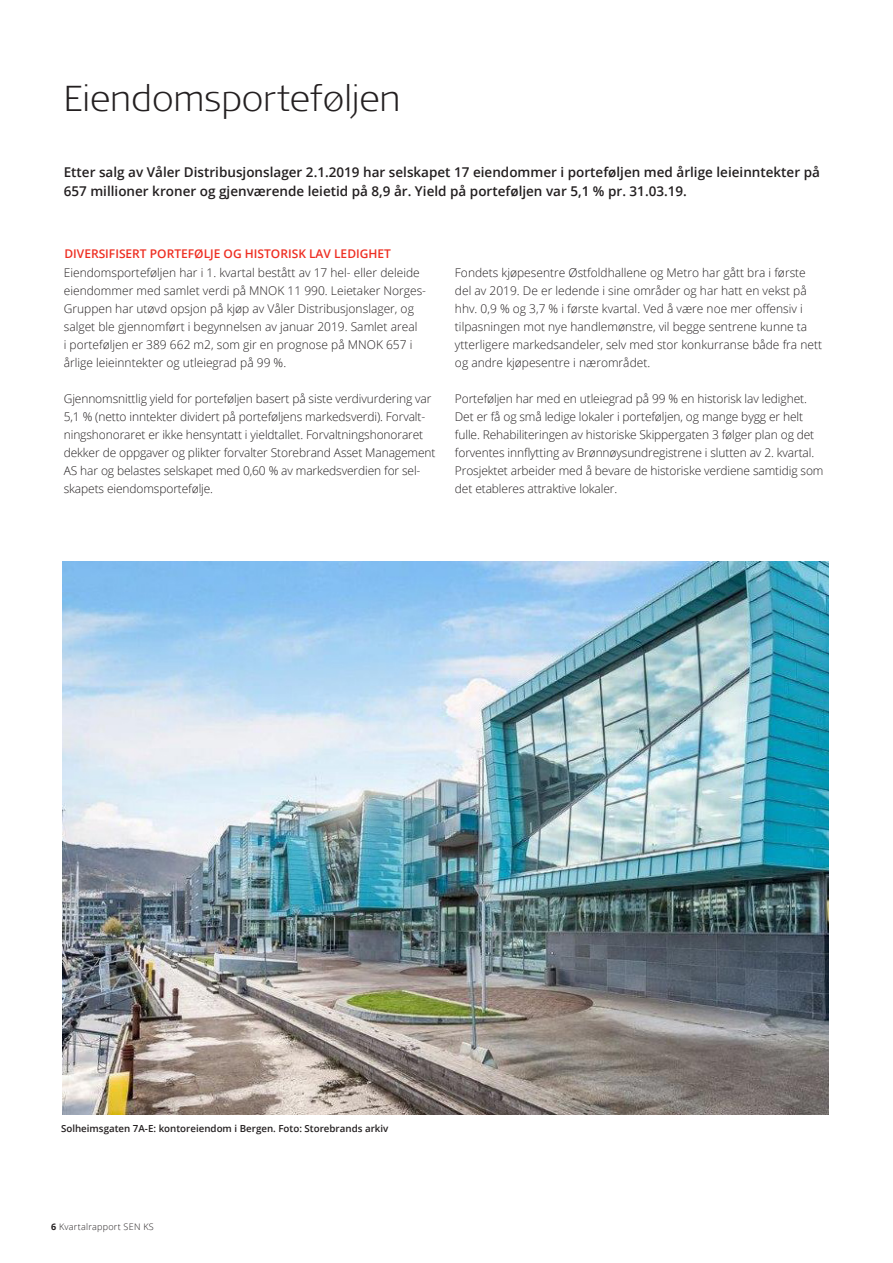
<style>
.page{position:relative;width:893px;height:1263px;background:#fff}
.page>*{position:absolute;margin:0;border:0;box-sizing:border-box;transform-origin:0 0}
.Hovedoverskrift{font:300 expanded 36px "Signa OT";color:#231f20}
.Ingress{font:600 13.5px/19.5px "Open Sans";color:#231f20}
.Brødtekst_8_12{font:300 12px/18px "Open Sans";letter-spacing:-.01em;color:#231f20}
.Mellomtittel_nivå_2{font:600 12px "Open Sans";color:#ee2e22}
.Fotnote_for_brødteks{font:600 9.75px "Open Sans";color:#231f20}
.t1{font:300 9px "Open Sans";letter-spacing:.03em;color:#231f20}
.s1{font-weight:700}
</style>
<div class="page">
<img style="left:63px;top:561px;width:765px;height:554px">
<p class="Hovedoverskrift" style="left:64px;top:77px;width:338px">Eiendomsporteføljen</p>
<p class="Ingress" style="left:64px;top:162px;width:758px">Etter salg av Våler Distribusjonslager 2.1.2019 har selskapet 17 eiendommer i porteføljen med årlige leieinntekter på<br>657 millioner kroner og gjenværende leietid på 8,9 år. Yield på porteføljen var 5,1 % pr. 31.03.19.</p>
<p class="Mellomtittel_nivå_2" style="left:64px;top:245px;width:328px">DIVERSIFISERT PORTEFØLJE OG HISTORISK LAV LEDIGHET</p>
<p class="Brødtekst_8_12" style="left:64px;top:263px;width:364px">Eiendomsporteføljen har i 1. kvartal bestått av 17 hel- eller deleide eiendommer med samlet verdi på MNOK 11 990. Leietaker Norges-Gruppen har utøvd opsjon på kjøp av Våler Distribusjonslager, og salget ble gjennomført i begynnelsen av januar 2019. Samlet areal<br>i porteføljen er 389 662 m2, som gir en prognose på MNOK 657 i årlige leieinntekter og utleiegrad på 99 %.</p>
<p class="Brødtekst_8_12" style="left:64px;top:389px;width:373px">Gjennomsnittlig yield for porteføljen basert på siste verdivurdering var 5,1 % (netto inntekter dividert på porteføljens markedsverdi). Forvalt&shy;ningshonoraret er ikke hensyntatt i yieldtallet. Forvaltningshonoraret dekker de oppgaver og plikter forvalter Storebrand Asset Management AS har og belastes selskapet med 0,60 % av markedsverdien for sel&shy;skapets eiendomsportefølje.</p>
<p class="Brødtekst_8_12" style="left:455px;top:263px;width:369px">Fondets kjøpesentre Østfoldhallene og Metro har gått bra i første del av 2019. De er ledende i sine områder og har hatt en vekst på hhv. 0,9 % og 3,7 % i første kvartal. Ved å være noe mer offensiv i tilpasningen mot nye handlemønstre, vil begge sentrene kunne ta ytterligere markedsandeler, selv med stor konkurranse både fra nett og andre kjøpesentre i nærområdet.</p>
<p class="Brødtekst_8_12" style="left:455px;top:389px;width:370px">Porteføljen har med en utleiegrad på 99 % en historisk lav ledighet.<br>Det er få og små ledige lokaler i porteføljen, og mange bygg er helt fulle. Rehabiliteringen av historiske Skippergaten 3 følger plan og det forventes innflytting av Brønnøysundregistrene i slutten av 2. kvartal.<br>Prosjektet arbeider med å bevare de historiske verdiene samtidig som det etableres attraktive lokaler.</p>
<p class="Fotnote_for_brødteks" style="left:61px;top:1122px;width:329px">Solheimsgaten 7A-E: kontoreiendom i Bergen. Foto: Storebrands arkiv</p>
<p class="t1" style="left:51px;top:1220px;width:104px"><span class="s1">6</span> Kvartalrapport SEN KS</p>
</div>
